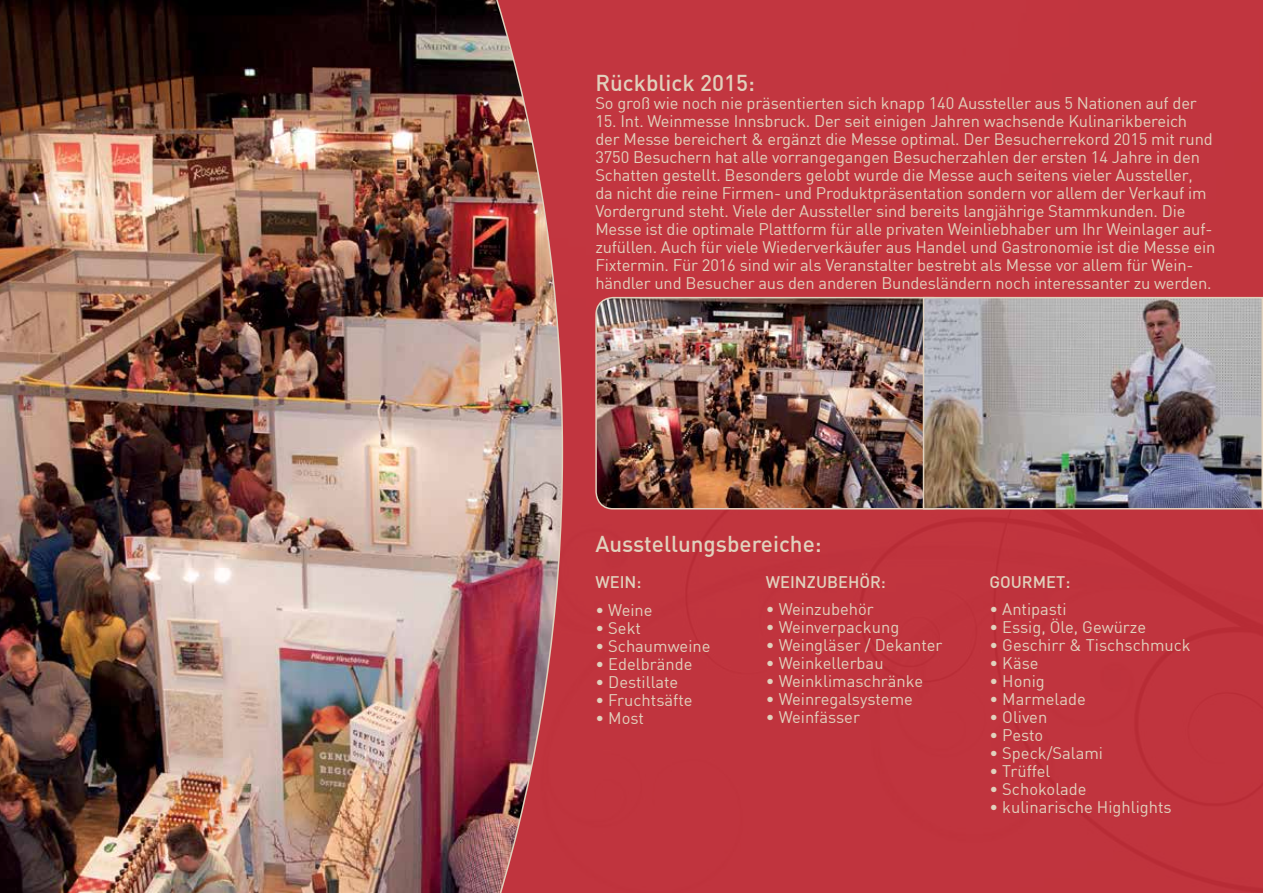
<style>
.page{position:relative;width:1263px;height:893px;background:#fff}
.page>*{position:absolute;margin:0;border:0;box-sizing:border-box;transform-origin:0 0}
.t1{font:500 22.5px "DIN";color:#e1d1bd}
.t2{font:16.5px/18px "DIN";letter-spacing:-.01em;color:#e1d1bd}
.t3{font:500 16.5px "DIN";color:#e1d1bd}
</style>
<div class="page">
<div style="left:481px;top:0;width:782px;height:893px;background:#c1353e"></div>
<img style="left:596px;top:300px;width:327px;height:209px">
<div style="left:595px;top:297px;width:355px;height:212px;border:2px solid #e1d1bd;border-radius:17px"></div>
<img style="left:926px;top:300px;width:334px;height:206px">
<div style="left:923px;top:297px;width:340px;height:212px;border:2px solid #e1d1bd"></div>
<img style="left:0;top:0;width:563px;height:893px">
<h1 class="t1" style="left:595px;top:68px;width:161px">Rückblick 2015:</h1>
<p class="t2" style="left:595px;top:94px;width:603px">So groß wie noch nie präsentierten sich knapp 140 Aussteller aus 5 Nationen auf der</p>
<p class="t2" style="left:595px;top:112px;width:621px">15. Int. Weinmesse Innsbruck. Der seit einigen Jahren wachsende Kulinarikbereich der Messe bereichert &amp; ergänzt die Messe optimal. Der Besucherrekord 2015 mit rund 3750 Besuchern hat alle vorrangegangen Besucherzahlen der ersten 14 Jahre in den Schatten gestellt. Besonders gelobt wurde die Messe auch seitens vieler Aussteller,<br>da nicht die reine Firmen- und Produktpräsentation sondern vor allem der Verkauf im Vordergrund steht. Viele der Aussteller sind bereits langjährige Stammkunden. Die Messe ist die optimale Plattform für alle privaten Weinliebhaber um Ihr Weinlager auf&shy;zufüllen. Auch für viele Wiederverkäufer aus Handel und Gastronomie ist die Messe ein Fixtermin. Für 2016 sind wir als Veranstalter bestrebt als Messe vor allem für Wein&shy;händler und Besucher aus den anderen Bundesländern noch interessanter zu werden.</p>
<h1 class="t1" style="left:595px;top:529px;width:228px">Ausstellungsbereiche:</h1>
<p class="t3" style="left:595px;top:571px;width:48px">WEIN:</p>
<p class="t2" style="left:595px;top:601px;width:59px">• Weine</p>
<p class="t2" style="left:595px;top:619px;width:47px">• Sekt</p>
<p class="t2" style="left:595px;top:637px;width:117px">• Schaumweine</p>
<p class="t2" style="left:595px;top:655px;width:99px">• Edelbrände</p>
<p class="t2" style="left:595px;top:673px;width:84px">• Destillate</p>
<p class="t2" style="left:595px;top:691px;width:99px">• Fruchtsäfte</p>
<p class="t2" style="left:595px;top:709px;width:50px">• Most</p>
<p class="t3" style="left:766px;top:572px;width:122px">WEINZUBEHÖR:</p>
<p class="t2" style="left:766px;top:600px;width:110px">• Weinzubehör</p>
<p class="t2" style="left:766px;top:618px;width:135px">• Weinverpackung</p>
<p class="t2" style="left:766px;top:636px;width:178px">• Weingläser / Dekanter</p>
<p class="t2" style="left:766px;top:654px;width:119px">• Weinkellerbau</p>
<p class="t2" style="left:766px;top:672px;width:159px">• Weinklimaschränke</p>
<p class="t2" style="left:766px;top:690px;width:149px">• Weinregalsysteme</p>
<p class="t2" style="left:766px;top:708px;width:96px">• Weinfässer</p>
<p class="t3" style="left:989px;top:572px;width:82px">GOURMET:</p>
<p class="t2" style="left:989px;top:600px;width:79px">• Antipasti</p>
<p class="t2" style="left:989px;top:618px;width:158px">• Essig, Öle, Gewürze</p>
<p class="t2" style="left:989px;top:636px;width:203px">• Geschirr &amp; Tischschmuck</p>
<p class="t2" style="left:989px;top:654px;width:51px">• Käse</p>
<p class="t2" style="left:989px;top:672px;width:57px">• Honig</p>
<p class="t2" style="left:989px;top:690px;width:98px">• Marmelade</p>
<p class="t2" style="left:989px;top:708px;width:59px">• Oliven</p>
<p class="t2" style="left:989px;top:726px;width:55px">• Pesto</p>
<p class="t2" style="left:989px;top:744px;width:115px">• Speck/Salami</p>
<p class="t2" style="left:989px;top:762px;width:62px">• Trüffel</p>
<p class="t2" style="left:989px;top:780px;width:99px">• Schokolade</p>
<p class="t2" style="left:989px;top:798px;width:184px">• kulinarische Highlights</p>
</div>
